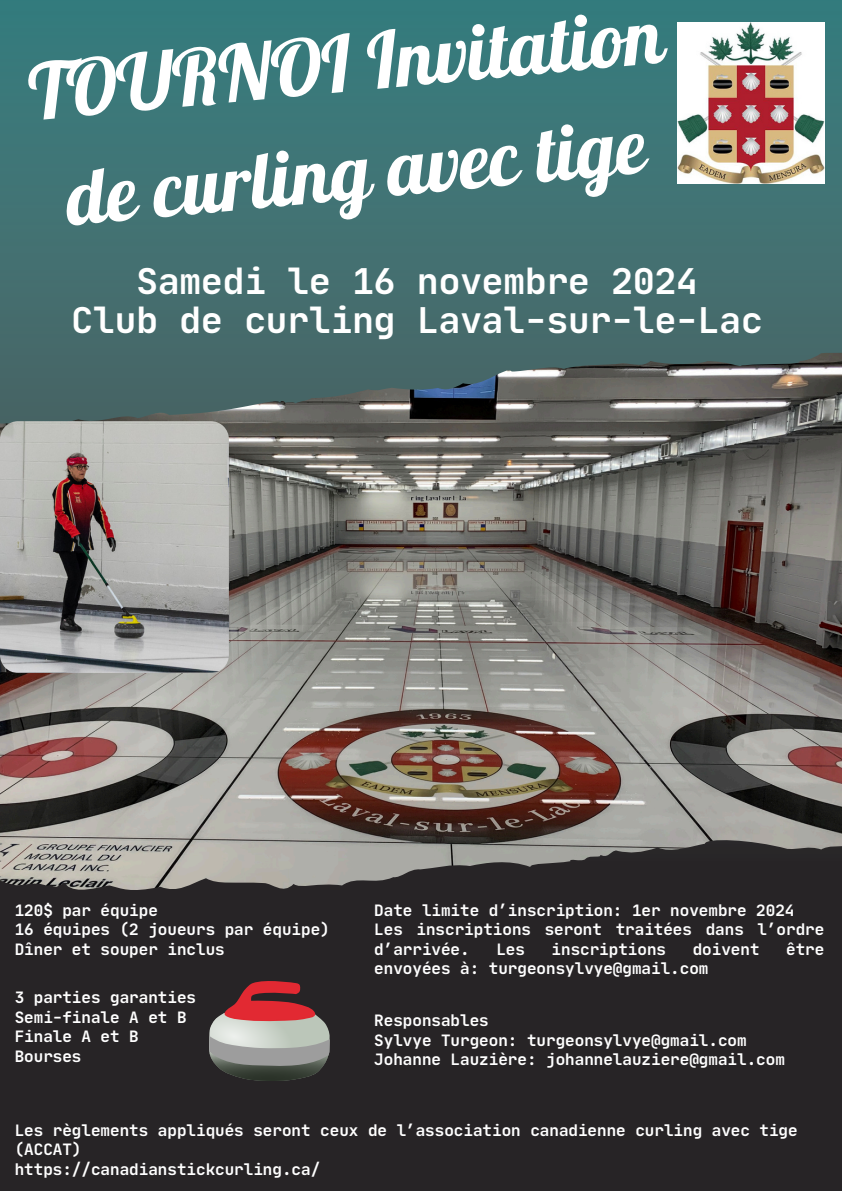
<style>
.page{position:relative;width:842px;height:1191px;background:#fff}
.page>*{position:absolute;margin:0;border:0;box-sizing:border-box;transform-origin:0 0}
.t1{font:77.5px/108.3px "Lobster";color:#fff;text-align:center}
.t2{font:700 36px/39px "Jet Brains Mono";color:#fff;text-align:center}
.t3{font:700 15.9px/19.5px "Jet Brains Mono";color:#fff}
</style>
<div class="page">
<div style="left:0;top:0;width:842px;height:1190px;background:#272426"></div>
<div style="left:0;top:0;width:842px;height:863px;background:linear-gradient(to right,#3e7576,#417374)"></div>
<img style="left:0;top:350px;width:842px;height:539px">
<img style="left:677px;top:22px;width:147px;height:162px">
<img style="left:0;top:421px;width:229px;height:251px">
<svg style="left:209px;top:981px;width:121px;height:99px"></svg>
<p class="t1" style="left:24px;top:36px;width:639px;rotate:-5deg">TOURNOI Invitation de curling avec tige</p>
<p class="t2" style="left:72px;top:261px;width:692px">Samedi le 16 novembre 2024<br>Club de curling Laval-sur-le-Lac</p>
<p class="t3" style="left:15px;top:899px;width:145px">120$ par équipe</p>
<p class="t3" style="left:15px;top:919px;width:317px">16 équipes (2 joueurs par équipe)</p>
<p class="t3" style="left:15px;top:938px;width:212px">Dîner et souper inclus</p>
<p class="t3" style="left:15px;top:987px;width:183px">3 parties garanties</p>
<h2 class="t3" style="left:15px;top:1006px;width:173px">Semi-finale A et B</h2>
<p class="t3" style="left:15px;top:1026px;width:126px">Finale A et B</p>
<p class="t3" style="left:15px;top:1045px;width:68px">Bourses</p>
<p class="t3" style="left:374px;top:899px;width:422px">Date limite d’inscription: 1er novembre 2024</p>
<p class="t3" style="left:374px;top:919px;width:452px">Les inscriptions seront traitées dans l’ordre d’arrivée.</p>
<p class="t3" style="left:496px;top:938px;width:30px">Les</p>
<p class="t3" style="left:552px;top:938px;width:116px">inscriptions</p>
<p class="t3" style="left:693px;top:938px;width:68px">doivent</p>
<p class="t3" style="left:786px;top:938px;width:40px">être</p>
<p class="t3" style="left:374px;top:958px;width:336px">envoyées à: turgeonsylvye@gmail.com</p>
<p class="t3" style="left:374px;top:1010px;width:116px">Responsables</p>
<p class="t3" style="left:374px;top:1029px;width:374px">Sylvye Turgeon: turgeonsylvye@gmail.com</p>
<p class="t3" style="left:374px;top:1049px;width:412px">Johanne Lauzière: johannelauziere@gmail.com</p>
<p class="t3" style="left:15px;top:1120px;width:784px">Les règlements appliqués seront ceux de l’association canadienne curling avec tige (ACCAT)</p>
<p class="t3" style="left:15px;top:1159px;width:307px">https://canadianstickcurling.ca/</p>
</div>
